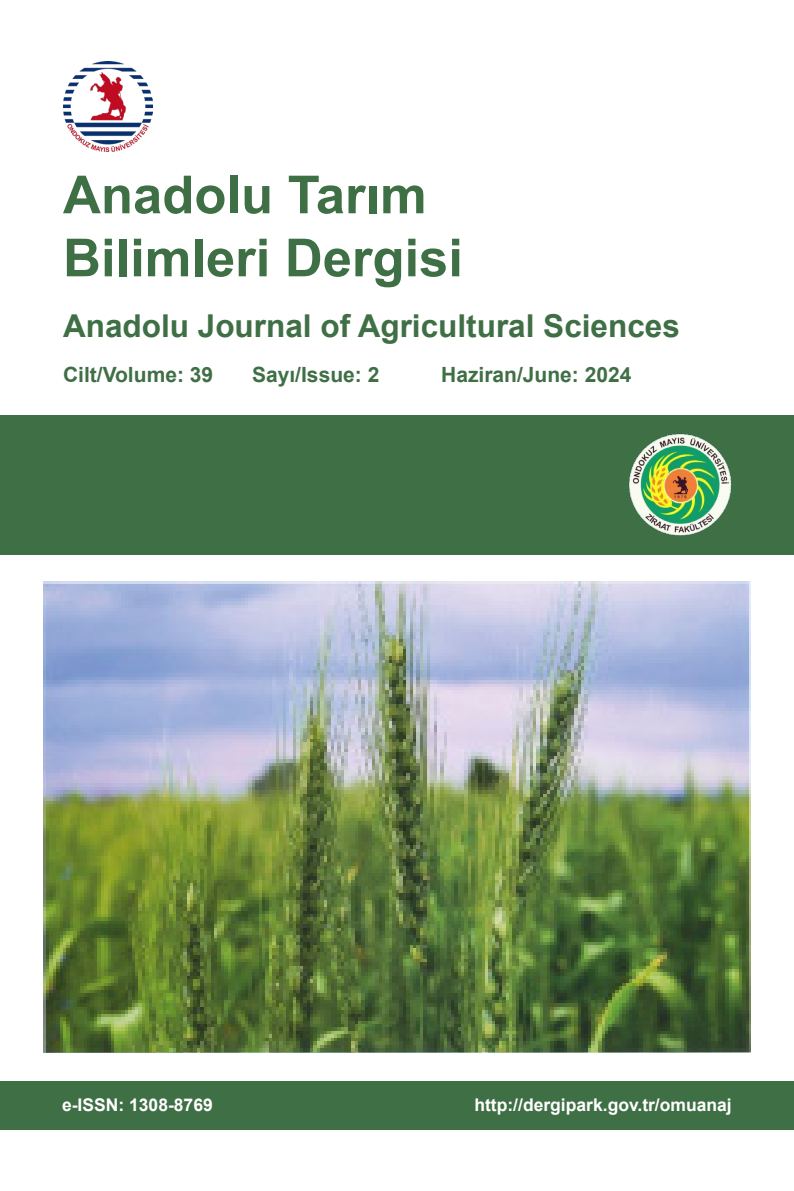
<style>
.page{position:relative;width:794px;height:1191px;background:#fff}
.page>*{position:absolute;margin:0;border:0;box-sizing:border-box;transform-origin:0 0}
.t1{font:700 52.5px "Arial";color:#3f6f45}
.t2{font:700 31.5px "Arial";color:#3f6f45}
.t3{font:700 21px "Arial";color:#3f6f45}
.t4{font:700 17.5px "Arial";color:#fff}
</style>
<div class="page">
<div style="left:0;top:1081px;width:794px;height:48px;background:#3f6f45"></div>
<img style="left:43px;top:582px;width:708px;height:470px">
<div style="left:0;top:415px;width:794px;height:139px;background:#3f6f45"></div>
<img style="left:63px;top:62px;width:89px;height:89px">
<img style="left:629px;top:434px;width:103px;height:102px">
<p class="t1" style="left:63px;top:158px;width:365px">Anadolu Tarım</p>
<p class="t1" style="left:63px;top:221px;width:401px">Bilimleri Dergisi</p>
<p class="t2" style="left:63px;top:304px;width:618px">Anadolu Journal of Agricultural Sciences</p>
<p class="t3" style="left:63px;top:360px;width:152px">Cilt/Volume: 39</p>
<p class="t3" style="left:252px;top:360px;width:129px">Sayı/Issue: 2</p>
<p class="t3" style="left:441px;top:360px;width:192px">Haziran/June: 2024</p>
<p class="t4" style="left:62px;top:1092px;width:152px">e-ISSN: 1308-8769</p>
<p class="t4" style="left:474px;top:1092px;width:259px">http://dergipark.gov.tr/omuanaj</p>
</div>
